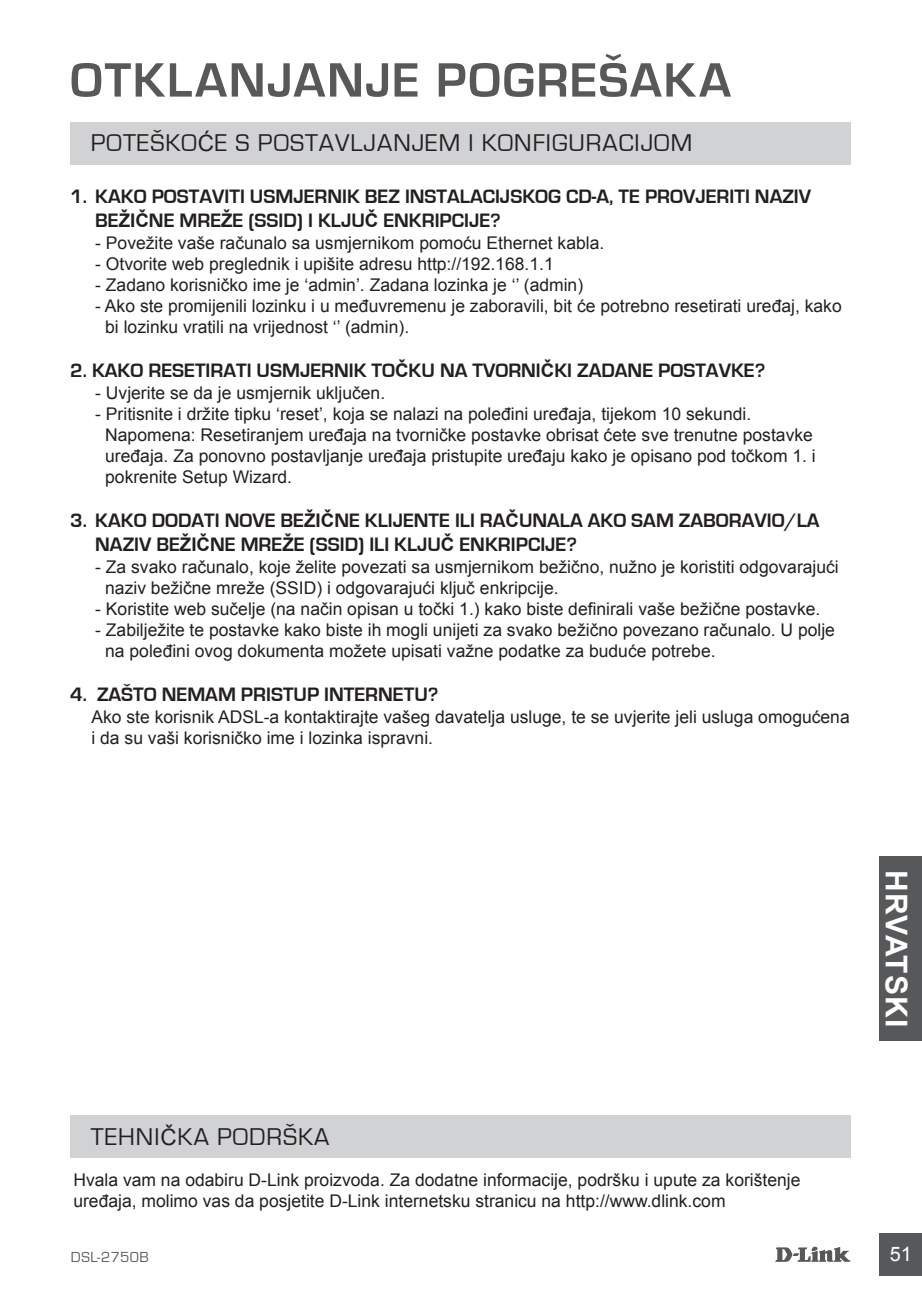
<style>
.page{position:relative;width:922px;height:1297px;background:#fff}
.page>*{position:absolute;margin:0;border:0;box-sizing:border-box;transform-origin:0 0}
.t1{font:700 50px "Eurostile";letter-spacing:.035em;color:#57585a}
.t2{font:700 30px "Arial";letter-spacing:.035em;color:#fff}
.t3{font:25px "Eurostile";letter-spacing:.04em;color:#231f20}
.t4{font:700 20px/24px "Eurostile";color:#231f20}
.t5{font:20px "Arial";color:#fff}
.t6{font:17.5px/21px "Arial";color:#231f20}
.t7{font:15px "Eurostile";letter-spacing:.035em;color:#57585a}
.s1{font-family:"Arial";font-size:22.5px}
.s2{font-family:"Arial";font-size:18.75px}
</style>
<div class="page">
<svg style="left:775px;top:1246px;width:75px;height:16px"></svg>
<div style="left:879px;top:1233px;width:42px;height:43px;background:#57585a"></div>
<div style="left:878px;top:856px;width:43px;height:185px;background:#57585a"></div>
<div style="left:70px;top:122px;width:780px;height:43px;background:#d1d2d4"></div>
<div style="left:70px;top:1115px;width:780px;height:43px;background:#d1d2d4"></div>
<h1 class="t1" style="left:70px;top:53px;width:662px">OTKLANJANJE POGREŠAKA</h1>
<h3 class="t3" style="left:91px;top:129px;width:602px">POTEŠKO<span class="s1">Ć</span>E S POSTAVLJANJEM I KONFIGURACIJOM</h3>
<p class="t4" style="left:95px;top:184px;width:717px;text-indent:-25px">1. KAKO POSTAVITI USMJERNIK BEZ INSTALACIJSKOG CD-A, TE PROVJERITI NAZIV<br>BE<span class="s2">ŽIČ</span>NE MRE<span class="s2">Ž</span>E (SSID) I KLJU<span class="s2">Č</span> ENKRIPCIJE?</p>
<p class="t6" style="left:95px;top:233px;width:510px">- Povežite vaše računalo sa usmjernikom pomoću Ethernet kabla.</p>
<p class="t6" style="left:95px;top:254px;width:460px">- Otvorite web preglednik i upišite adresu http://192.168.1.1</p>
<p class="t6" style="left:95px;top:275px;width:489px">- Zadano korisničko ime je ‘admin’. Zadana lozinka je ‘’ (admin)</p>
<p class="t6" style="left:105px;top:296px;width:737px;text-indent:-10px">- Ako ste promijenili lozinku i u međuvremenu je zaboravili, bit će potrebno resetirati uređaj, kako bi lozinku vratili na vrijednost ‘’ (admin).</p>
<p class="t4" style="left:70px;top:358px;width:696px">2. KAKO RESETIRATI USMJERNIK TO<span class="s2">Č</span>KU NA TVORNI<span class="s2">Č</span>KI ZADANE POSTAVKE?</p>
<p class="t6" style="left:95px;top:383px;width:291px">- Uvjerite se da je usmjernik uključen.</p>
<p class="t6" style="left:105px;top:404px;width:712px;text-indent:-10px">- Pritisnite i držite tipku ‘reset’, koja se nalazi na poleđini uređaja, tijekom 10 sekundi.<br>Napomena: Resetiranjem uređaja na tvorničke postavke obrisat ćete sve trenutne postavke uređaja. Za ponovno postavljanje uređaja pristupite uređaju kako je opisano pod točkom 1. i pokrenite Setup Wizard.</p>
<p class="t4" style="left:95px;top:508px;width:725px;text-indent:-25px">3. KAKO DODATI NOVE BE<span class="s2">ŽIČ</span>NE KLIJENTE ILI RA<span class="s2">Č</span>UNALA AKO SAM ZABORAVIO/LA<br>NAZIV BE<span class="s2">ŽIČ</span>NE MRE<span class="s2">Ž</span>E (SSID) ILI KLJU<span class="s2">Č</span> ENKRIPCIJE?</p>
<p class="t6" style="left:105px;top:557px;width:735px;text-indent:-10px">- Za svako računalo, koje želite povezati sa usmjernikom bežično, nužno je koristiti odgovarajući naziv bežične mreže (SSID) i odgovarajući ključ enkripcije.</p>
<p class="t6" style="left:95px;top:599px;width:726px">- Koristite web sučelje (na način opisan u točki 1.) kako biste definirali vaše bežične postavke.</p>
<p class="t6" style="left:105px;top:620px;width:731px;text-indent:-10px">- Zabilježite te postavke kako biste ih mogli unijeti za svako bežično povezano računalo. U polje na poleđini ovog dokumenta možete upisati važne podatke za buduće potrebe.</p>
<p class="t4" style="left:70px;top:682px;width:369px">4. ZAŠTO NEMAM PRISTUP INTERNETU?</p>
<p class="t6" style="left:91px;top:707px;width:759px">Ako ste korisnik ADSL-a kontaktirajte vašeg davatelja usluge, te se uvjerite jeli usluga omogućena i da su vaši korisničko ime i lozinka ispravni.</p>
<h3 class="t3" style="left:91px;top:1124px;width:240px">TEHNI<span class="s1">Č</span>KA PODRŠKA</h3>
<p class="t6" style="left:73px;top:1169px;width:728px">Hvala vam na odabiru D-Link proizvoda. Za dodatne informacije, podršku i upute za korištenje uređaja, molimo vas da posjetite D-Link internetsku stranicu na http://www.dlink.com</p>
<h2 class="t2" style="left:916px;top:870px;width:159px;rotate:90deg">HRVATSKI</h2>
<p class="t7" style="left:71px;top:1249px;width:79px">DSL-2750B</p>
<p class="t5" style="left:889px;top:1241px;width:24px">51</p>
</div>
